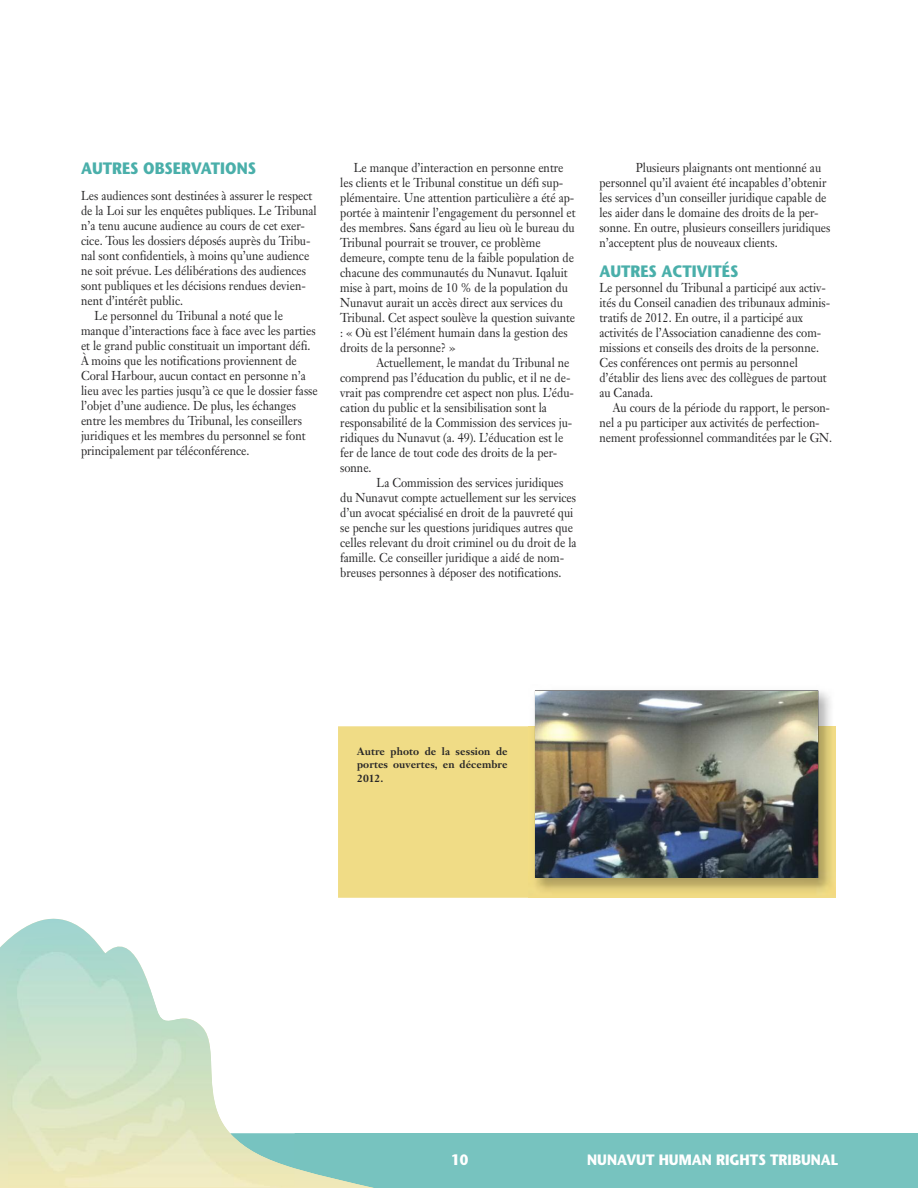
<style>
.page{position:relative;width:918px;height:1188px;background:#fff}
.page>*{position:absolute;margin:0;border:0;box-sizing:border-box;transform-origin:0 0}
.t1{font:700 16.5px "Stone Sans";color:#4aafaa;scale:.9 1}
.t2{font:700 15px "Stone Sans";color:#fff;scale:.9 1}
.t3{font:12.75px/15px "Janson Text";color:#272627;scale:.9 1}
.t4{font:700 10.5px/13.5px "Janson Text";letter-spacing:.01em;color:#272627;text-align:justify}
</style>
<div class="page">
<div style="left:338px;top:726px;width:497px;height:172px;background:#f0dc86"></div>
<img style="left:528px;top:690px;width:308px;height:207px">
<img style="left:536px;top:691px;width:281px;height:186px">
<div style="left:0;top:1134px;width:918px;height:54px;background:#77c3bf"></div>
<svg style="left:0;top:867px;width:398px;height:321px"></svg>
<img style="left:6px;top:934px;width:288px;height:254px">
<p class="t1" style="left:81px;top:162px;width:196px">AUTRES OBSERVATIONS</p>
<p class="t3" style="left:81px;top:189px;width:259px">Les audiences sont destinées à assurer le respect</p>
<p class="t3" style="left:81px;top:204px;width:263px">de la Loi sur les enquêtes publiques. Le Tribunal</p>
<p class="t3" style="left:81px;top:219px;width:250px">n’a tenu aucune audience au cours de cet exer-</p>
<p class="t3" style="left:81px;top:234px;width:257px">cice. Tous les dossiers déposés auprès du Tribu-</p>
<p class="t3" style="left:81px;top:249px;width:255px">nal sont confidentiels, à moins qu’une audience</p>
<p class="t3" style="left:81px;top:264px;width:252px">ne soit prévue. Les délibérations des audiences</p>
<p class="t3" style="left:81px;top:279px;width:251px">sont publiques et les décisions rendues devien-</p>
<p class="t3" style="left:81px;top:294px;width:115px">nent d’intérêt public.</p>
<p class="t3" style="left:95px;top:309px;width:211px">Le personnel du Tribunal a noté que le</p>
<p class="t3" style="left:81px;top:324px;width:262px">manque d’interactions face à face avec les parties</p>
<p class="t3" style="left:81px;top:339px;width:257px">et le grand public constituait un important défi.</p>
<p class="t3" style="left:81px;top:354px;width:241px">À moins que les notifications proviennent de</p>
<p class="t3" style="left:81px;top:369px;width:251px">Coral Harbour, aucun contact en personne n’a</p>
<p class="t3" style="left:81px;top:384px;width:265px">lieu avec les parties jusqu’à ce que le dossier fasse</p>
<p class="t3" style="left:81px;top:399px;width:240px">l’objet d’une audience. De plus, les échanges</p>
<p class="t3" style="left:81px;top:414px;width:247px">entre les membres du Tribunal, les conseillers</p>
<p class="t3" style="left:81px;top:429px;width:251px">juridiques et les membres du personnel se font</p>
<p class="t3" style="left:81px;top:444px;width:189px">principalement par téléconférence.</p>
<p class="t3" style="left:340px;top:161px;width:263px;text-indent:14px">Le manque d’interaction en personne entre les clients et le Tribunal constitue un défi sup&shy;plémentaire. Une attention particulière a été ap&shy;portée à maintenir l’engagement du personnel et des membres. Sans égard au lieu où le bureau du Tribunal pourrait se trouver, ce problème demeure, compte tenu de la faible population de chacune des communautés du Nunavut. Iqaluit mise à part, moins de 10 % de la population du Nunavut aurait un accès direct aux services du Tribunal. Cet aspect soulève la question suivante : « Où est l’élément humain dans la gestion des droits de la personne? »</p>
<p class="t3" style="left:340px;top:356px;width:261px;text-indent:36px">Actuellement, le mandat du Tribunal ne comprend pas l’éducation du public, et il ne de&shy;vrait pas comprendre cet aspect non plus. L’édu&shy;cation du public et la sensibilisation sont la responsabilité de la Commission des services ju&shy;ridiques du Nunavut (a. 49). L’éducation est le fer de lance de tout code des droits de la per&shy;sonne.</p>
<p class="t3" style="left:340px;top:476px;width:264px;text-indent:36px">La Commission des services juridiques du Nunavut compte actuellement sur les services d’un avocat spécialisé en droit de la pauvreté qui se penche sur les questions juridiques autres que celles relevant du droit criminel ou du droit de la famille. Ce conseiller juridique a aidé de nom&shy;breuses personnes à déposer des notifications.</p>
<p class="t3" style="left:599px;top:161px;width:258px;text-indent:36px">Plusieurs plaignants ont mentionné au personnel qu’il avaient été incapables d’obtenir les services d’un conseiller juridique capable de les aider dans le domaine des droits de la per&shy;sonne. En outre, plusieurs conseillers juridiques n’acceptent plus de nouveaux clients.</p>
<p class="t1" style="left:599px;top:265px;width:156px">AUTRES ACTIVITÉS</p>
<p class="t3" style="left:599px;top:281px;width:258px">Le personnel du Tribunal a participé aux activ&shy;ités du Conseil canadien des tribunaux adminis&shy;tratifs de 2012. En outre, il a participé aux activités de l’Association canadienne des com&shy;missions et conseils des droits de la personne.<br>Ces conférences ont permis au personnel d’établir des liens avec des collègues de partout au Canada.</p>
<p class="t3" style="left:599px;top:401px;width:260px;text-indent:14px">Au cours de la période du rapport, le person&shy;nel a pu participer aux activités de perfection&shy;nement professionnel commanditées par le GN.</p>
<p class="t4" style="left:357px;top:745px;width:152px">Autre photo de la session de portes ouvertes, en décembre 2012.</p>
<p class="t2" style="left:451px;top:1154px;width:20px">10</p>
<p class="t2" style="left:587px;top:1154px;width:281px">NUNAVUT HUMAN RIGHTS TRIBUNAL</p>
</div>
